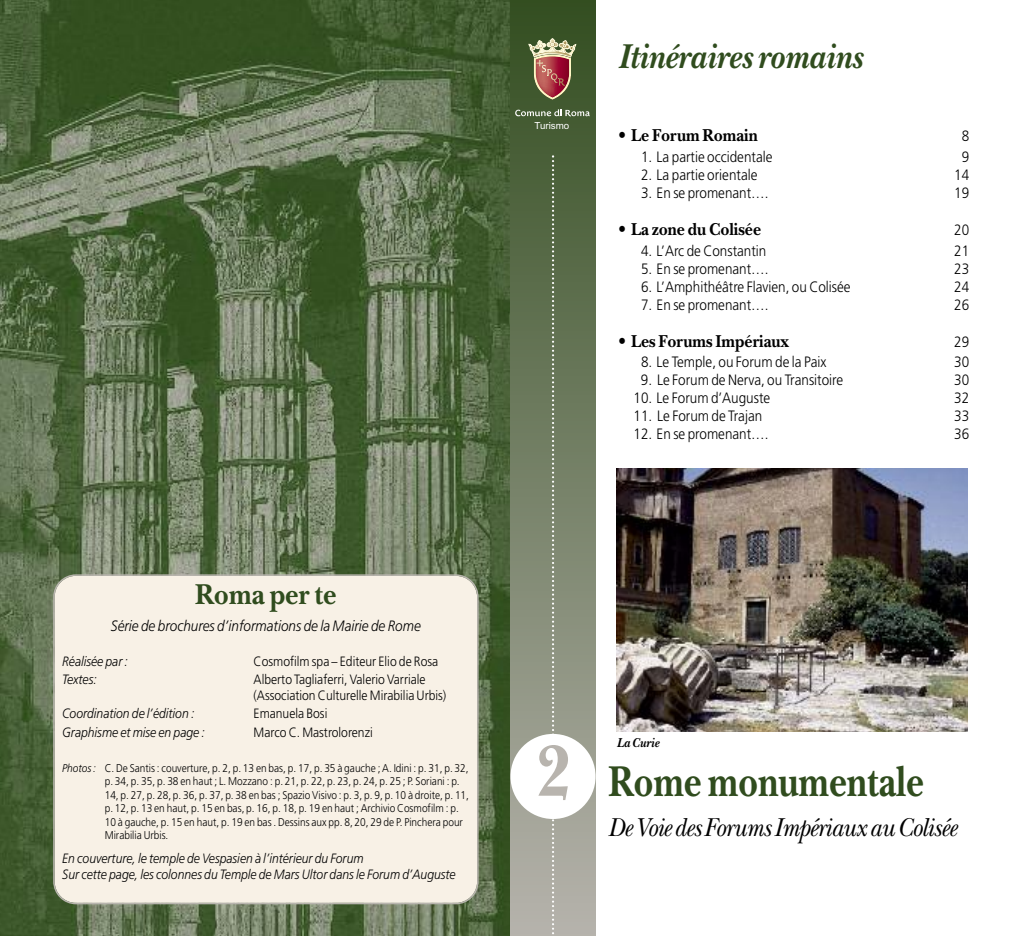
<style>
.page{position:relative;width:1021px;height:936px;background:#fff}
.page>*{position:absolute;margin:0;border:0;box-sizing:border-box;transform-origin:0 0}
.t1{font:700 45px "New Baskerville";color:#304c1e;scale:.8 1}
.t2{font:italic 700 36px "New Baskerville";color:#304c1e;scale:.9 1}
.t3{font:700 30px "New Baskerville";color:#304c1e;scale:.9 1}
.t4{font:italic 27px "New Baskerville";letter-spacing:-.025em;color:#000;scale:.9 1}
.t5{font:700 18px "New Baskerville";color:#000;scale:.9 1}
.t6{font:300 15px "Frutiger";color:#000;scale:.9 1}
.t7{font:italic 300 15px "Frutiger";color:#000;scale:.9 1}
.t8{font:italic 300 13.5px/16.2px "Frutiger";color:#000;scale:.9 1}
.t9{font:300 13.5px/16.2px "Frutiger";color:#000;scale:.9 1}
.t10{font:italic 700 13.5px "New Baskerville";color:#000;scale:.9 1}
.t11{font:300 11.25px/13.5px "Frutiger";color:#000;scale:.9 1}
.t12{font:9.75px "Arial";color:#fff}
.s1{font-style:italic}
.s2{font-weight:400}
.s3{font-size:75px;color:#b8b4ae}
</style>
<div class="page">
<img style="left:0;top:0;width:510px;height:935px">
<div style="left:510px;top:0;width:85px;height:935px;background:linear-gradient(to bottom,#334e20,#b7b3ad)"></div>
<svg style="left:552px;top:155px;width:2px;height:780px"></svg>
<div style="left:510px;top:733px;width:85px;height:86px;background:#fff;border-radius:50%"></div>
<img style="left:617px;top:468px;width:350px;height:263px">
<div style="left:53px;top:574px;width:425px;height:330px;background:#f8f1e6"></div>
<svg style="left:529px;top:38px;width:47px;height:61px;background:#95705c"></svg>
<svg style="left:515px;top:109px;width:74px;height:7px"></svg>
<h3 class="t3" style="left:195px;top:575px;width:159px">Roma per te</h3>
<h3 class="t7" style="left:111px;top:619px;width:346px">Série de brochures d’informations de la Mairie de Rome</h3>
<p class="t8" style="left:62px;top:653px;width:75px">Réalisée par :</p>
<p class="t9" style="left:253px;top:653px;width:207px">Cosmofilm spa – Editeur Elio de Rosa</p>
<p class="t8" style="left:62px;top:672px;width:40px">Textes:</p>
<p class="t9" style="left:253px;top:672px;width:216px">Alberto Tagliaferri, Valerio Varriale (Association Culturelle Mirabilia Urbis)</p>
<p class="t8" style="left:62px;top:706px;width:148px">Coordination de l’édition :</p>
<p class="t9" style="left:253px;top:706px;width:83px">Emanuela Bosi</p>
<p class="t8" style="left:62px;top:725px;width:160px">Graphisme et mise en page :</p>
<p class="t9" style="left:253px;top:725px;width:134px">Marco C. Mastrolorenzi</p>
<p class="t11" style="left:105px;top:761px;width:406px;text-indent:-43px"><span class="s1">Photos :</span> C. De Santis : couverture, p. 2, p. 13 en bas, p. 17, p. 35 à gauche ; A. Idini : p. 31, p. 32, p. 34, p. 35, p. 38 en haut ; L. Mozzano : p. 21, p. 22, p. 23, p. 24, p. 25 ; P. Soriani : p.<br>14, p. 27, p. 28, p. 36, p. 37, p. 38 en bas ; Spazio Visivo : p. 3, p. 9, p. 10 à droite, p. 11, p. 12, p. 13 en haut, p. 15 en bas, p. 16, p. 18, p. 19 en haut ; Archivio Cosmofilm : p.<br>10 à gauche, p. 15 en haut, p. 19 en bas . Dessins aux pp. 8, 20, 29 de P. Pinchera pour Mirabilia Urbis.</p>
<p class="t8" style="left:62px;top:851px;width:439px">En couverture, le temple de Vespasien à l’intérieur du Forum<br>Sur cette page, les colonnes du Temple de Mars Ultor dans le Forum d’Auguste</p>
<p class="t12" style="left:534px;top:120px;width:36px">Turismo</p>
<h2 class="t2" style="left:618px;top:35px;width:272px">Itinéraires romains</h2>
<h3 class="t5" style="left:618px;top:125px;width:157px"><span class="s2">•</span> Le Forum Romain</h3>
<h3 class="t6" style="left:961px;top:130px;width:10px">8</h3>
<h3 class="t6" style="left:641px;top:151px;width:147px">1. La partie occidentale</h3>
<h3 class="t6" style="left:961px;top:151px;width:10px">9</h3>
<h3 class="t6" style="left:641px;top:169px;width:131px">2. La partie orientale</h3>
<h3 class="t6" style="left:954px;top:169px;width:18px">14</h3>
<h3 class="t6" style="left:641px;top:187px;width:143px">3. En se promenant….</h3>
<h3 class="t6" style="left:954px;top:187px;width:18px">19</h3>
<h3 class="t5" style="left:618px;top:218px;width:160px"><span class="s2">•</span> La zone du Colisée</h3>
<h3 class="t6" style="left:954px;top:224px;width:18px">20</h3>
<h3 class="t6" style="left:641px;top:244px;width:141px">4. L’Arc de Constantin</h3>
<h3 class="t6" style="left:954px;top:244px;width:18px">21</h3>
<h3 class="t6" style="left:641px;top:262px;width:143px">5. En se promenant….</h3>
<h3 class="t6" style="left:954px;top:262px;width:18px">23</h3>
<h3 class="t6" style="left:641px;top:280px;width:234px">6. L’Amphithéâtre Flavien, ou Colisée</h3>
<h3 class="t6" style="left:954px;top:280px;width:18px">24</h3>
<h3 class="t6" style="left:641px;top:298px;width:143px">7. En se promenant….</h3>
<h3 class="t6" style="left:954px;top:298px;width:18px">26</h3>
<h3 class="t5" style="left:618px;top:330px;width:191px"><span class="s2">•</span> Les Forums Impériaux</h3>
<h3 class="t6" style="left:954px;top:335px;width:18px">29</h3>
<h3 class="t6" style="left:641px;top:356px;width:207px">8. Le Temple, ou Forum de la Paix</h3>
<h3 class="t6" style="left:954px;top:356px;width:18px">30</h3>
<h3 class="t6" style="left:641px;top:374px;width:226px">9. Le Forum de Nerva, ou Transitoire</h3>
<h3 class="t6" style="left:954px;top:374px;width:18px">30</h3>
<h3 class="t6" style="left:633px;top:392px;width:153px">10. Le Forum d’Auguste</h3>
<h3 class="t6" style="left:954px;top:392px;width:18px">32</h3>
<h3 class="t6" style="left:633px;top:410px;width:144px">11. Le Forum de Trajan</h3>
<h3 class="t6" style="left:954px;top:410px;width:18px">33</h3>
<h3 class="t6" style="left:633px;top:428px;width:151px">12. En se promenant….</h3>
<h3 class="t6" style="left:954px;top:428px;width:18px">36</h3>
<p class="t10" style="left:617px;top:734px;width:49px">La Curie</p>
<h1 class="t1" style="left:535px;top:753px;width:487px"><span class="s3">2</span> Rome monumentale</h1>
<h3 class="t4" style="left:608px;top:817px;width:388px">DeVoiedesForumsImpériauxauColisée</h3>
</div>
